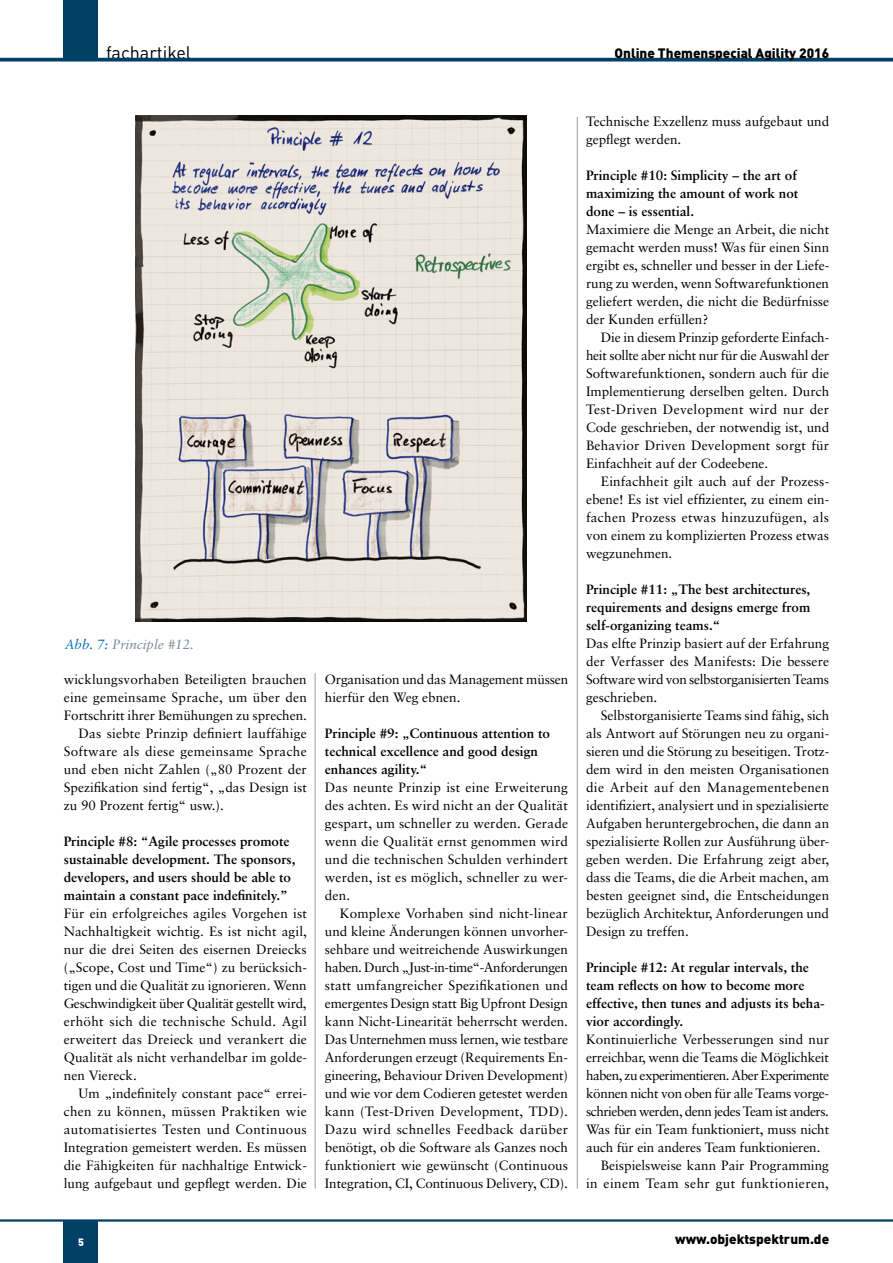
<style>
.page{position:relative;width:893px;height:1263px;background:#fff}
.page>*{position:absolute;margin:0;border:0;box-sizing:border-box;transform-origin:0 0}
.t1{font:18px "DINOT";color:#000}
.t2{font:13.5px/18px "Sabon LT";color:#000;text-align:justify}
.t3{font:700 13.5px/18px "Sabon LT";color:#000}
.t4{font:13.5px "Sabon LT";letter-spacing:-.035em;color:#000}
.t5{font:13.5px "Sabon LT";letter-spacing:.02em;color:#000}
.t6{font:900 13.5px "DINOT";color:#000}
.t7{font:13.5px "Sabon LT";letter-spacing:-.02em;color:#000}
.t8{font:13.5px "Sabon LT";letter-spacing:.03em;color:#000}
.t9{font:italic 13.5px "Sabon LT";color:#7b8991}
.t10{font:900 10.5px "DINOT";color:#fff}
.s1{color:#006fb4}
</style>
<div class="page">
<div style="left:64px;top:1220px;width:34px;height:43px;background:#004066"></div>
<div style="left:64px;top:0;width:34px;height:58px;background:#004066"></div>
<svg style="left:0;top:58px;width:893px;height:4px;background:#1e5678"></svg>
<hr style="left:0;top:1219px;width:893px;height:2px;background:#004066">
<hr style="left:577px;top:117px;width:1px;height:1071px;background:#9c9e9f">
<hr style="left:315px;top:673px;width:1px;height:515px;background:#9c9e9f">
<img style="left:135px;top:115px;width:391px;height:506px">
<h1 class="t1" style="left:106px;top:41px;width:87px">fachartikel</h1>
<p class="t6" style="left:615px;top:44px;width:216px">Online Themenspecial Agility 2016</p>
<p class="t9" style="left:65px;top:636px;width:131px"><span class="s1">Abb. 7:</span> Principle #12.</p>
<p class="t2" style="left:64px;top:670px;width:245px">wicklungsvorhaben Beteiligten brauchen</p>
<p class="t5" style="left:64px;top:689px;width:245px">eine gemeinsame Sprache, um über den</p>
<p class="t2" style="left:64px;top:706px;width:245px">Fortschritt ihrer Bemühungen zu sprechen.</p>
<p class="t2" style="left:79px;top:724px;width:230px">Das siebte Prinzip definiert lauffähige</p>
<p class="t5" style="left:64px;top:743px;width:244px">Software als diese gemeinsame Sprache</p>
<p class="t2" style="left:64px;top:760px;width:245px">und eben nicht Zahlen („80 Prozent der</p>
<p class="t2" style="left:64px;top:778px;width:245px">Spezifikation sind fertig“, „das Design ist</p>
<p class="t2" style="left:64px;top:796px;width:162px">zu 90 Prozent fertig“ usw.).</p>
<p class="t3" style="left:64px;top:832px;width:233px">Principle #8: “Agile processes promote sustainable development. The sponsors, developers, and users should be able to maintain a constant pace indefinitely.”</p>
<p class="t2" style="left:64px;top:904px;width:245px">Für ein erfolgreiches agiles Vorgehen ist Nachhaltigkeit wichtig. Es ist nicht agil, nur die drei Seiten des eisernen Dreiecks („Scope, Cost und Time“) zu berücksich&shy;tigen und die Qualität zu ignorieren. Wenn Geschwindigkeit über Qualität gestellt wird, erhöht sich die technische Schuld. Agil erweitert das Dreieck und verankert die Qualität als nicht verhandelbar im golde&shy;nen Viereck.</p>
<p class="t2" style="left:64px;top:1084px;width:245px;text-indent:15px">Um „indefinitely constant pace“ errei&shy;chen zu können, müssen Praktiken wie automatisiertes Testen und Continuous Integration gemeistert werden. Es müssen die Fähigkeiten für nachhaltige Entwick&shy;lung aufgebaut und gepflegt werden. Die</p>
<p class="t2" style="left:325px;top:670px;width:245px">Organisation und das Management müssen hierfür den Weg ebnen.</p>
<p class="t3" style="left:325px;top:724px;width:227px">Principle #9: „Continuous attention to technical excellence and good design enhances agility.“</p>
<p class="t2" style="left:325px;top:778px;width:245px">Das neunte Prinzip ist eine Erweiterung des achten. Es wird nicht an der Qualität gespart, um schneller zu werden. Gerade wenn die Qualität ernst genommen wird und die technischen Schulden verhindert werden, ist es möglich, schneller zu wer&shy;den.</p>
<p class="t2" style="left:325px;top:904px;width:245px;text-indent:15px">Komplexe Vorhaben sind nicht-linear und kleine Änderungen können unvorher&shy;sehbare und weitreichende Auswirkungen haben. Durch „Just-in-time“-Anforderungen statt umfangreicher Spezifikationen und emergentes Design statt Big Upfront Design kann Nicht-Linearität beherrscht werden.<br>Das Unternehmen muss lernen, wie testbare Anforderungen erzeugt (Requirements En&shy;gineering, Behaviour Driven Development) und wie vor dem Codieren getestet werden kann (Test-Driven Development, TDD).<br>Dazu wird schnelles Feedback darüber benötigt, ob die Software als Ganzes noch funktioniert wie gewünscht (Continuous Integration, CI, Continuous Delivery, CD).</p>
<p class="t2" style="left:586px;top:113px;width:245px">Technische Exzellenz muss aufgebaut und gepflegt werden.</p>
<p class="t3" style="left:586px;top:166px;width:214px;text-align:justify">Principle #10: Simplicity – the art of maximizing the amount of work not done – is essential.</p>
<p class="t2" style="left:586px;top:221px;width:245px">Maximiere die Menge an Arbeit, die nicht gemacht werden muss! Was für einen Sinn ergibt es, schneller und besser in der Liefe&shy;rung zu werden, wenn Softwarefunktionen geliefert werden, die nicht die Bedürfnisse der Kunden erfüllen?</p>
<p class="t2" style="left:586px;top:329px;width:245px;text-indent:15px">Die in diesem Prinzip geforderte Einfach&shy;heit sollte aber nicht nur für die Auswahl der Softwarefunktionen, sondern auch für die Implementierung derselben gelten. Durch Test-Driven Development wird nur der Code geschrieben, der notwendig ist, und Behavior Driven Development sorgt für Einfachheit auf der Codeebene.</p>
<p class="t2" style="left:586px;top:473px;width:245px;text-indent:15px">Einfachheit gilt auch auf der Prozess&shy;ebene! Es ist viel effizienter, zu einem ein&shy;fachen Prozess etwas hinzuzufügen, als von einem zu komplizierten Prozess etwas wegzunehmen.</p>
<p class="t3" style="left:586px;top:580px;width:226px;text-align:justify">Principle #11: „The best architectures, requirements and designs emerge from self-organizing teams.“</p>
<p class="t2" style="left:586px;top:634px;width:245px">Das elfte Prinzip basiert auf der Erfahrung der Verfasser des Manifests: Die bessere Software wird von selbstorganisierten Teams geschrieben.</p>
<p class="t2" style="left:586px;top:706px;width:245px;text-indent:15px">Selbstorganisierte Teams sind fähig, sich als Antwort auf Störungen neu zu organi&shy;sieren und die Störung zu beseitigen. Trotz&shy;dem wird in den meisten Organisationen die Arbeit auf den Managementebenen identifiziert, analysiert und in spezialisierte Aufgaben heruntergebrochen, die dann an spezialisierte Rollen zur Ausführung über&shy;geben werden. Die Erfahrung zeigt aber, dass die Teams, die die Arbeit machen, am besten geeignet sind, die Entscheidungen bezüglich Architektur, Anforderungen und Design zu treffen.</p>
<p class="t3" style="left:586px;top:958px;width:240px">Principle #12: At regular intervals, the team reflects on how to become more effective, then tunes and adjusts its beha&shy;vior accordingly.</p>
<p class="t2" style="left:586px;top:1030px;width:244px">Kontinuierliche Verbesserungen sind nur</p>
<p class="t2" style="left:586px;top:1048px;width:244px">erreichbar, wenn die Teams die Möglichkeit</p>
<p class="t4" style="left:586px;top:1067px;width:245px">haben, zu experimentieren. Aber Experimente</p>
<p class="t7" style="left:586px;top:1085px;width:244px">können nicht von oben für alle Teams vorge-</p>
<p class="t4" style="left:586px;top:1103px;width:244px">schrieben werden, denn jedes Team ist anders.</p>
<p class="t2" style="left:586px;top:1120px;width:245px">Was für ein Team funktioniert, muss nicht</p>
<p class="t2" style="left:586px;top:1138px;width:236px">auch für ein anderes Team funktionieren.</p>
<p class="t2" style="left:601px;top:1156px;width:230px">Beispielsweise kann Pair Programming</p>
<p class="t8" style="left:586px;top:1175px;width:244px">in einem Team sehr gut funktionieren,</p>
<p class="t10" style="left:78px;top:1235px;width:7px">5</p>
<p class="t6" style="left:675px;top:1230px;width:156px">www.objektspektrum.de</p>
</div>
